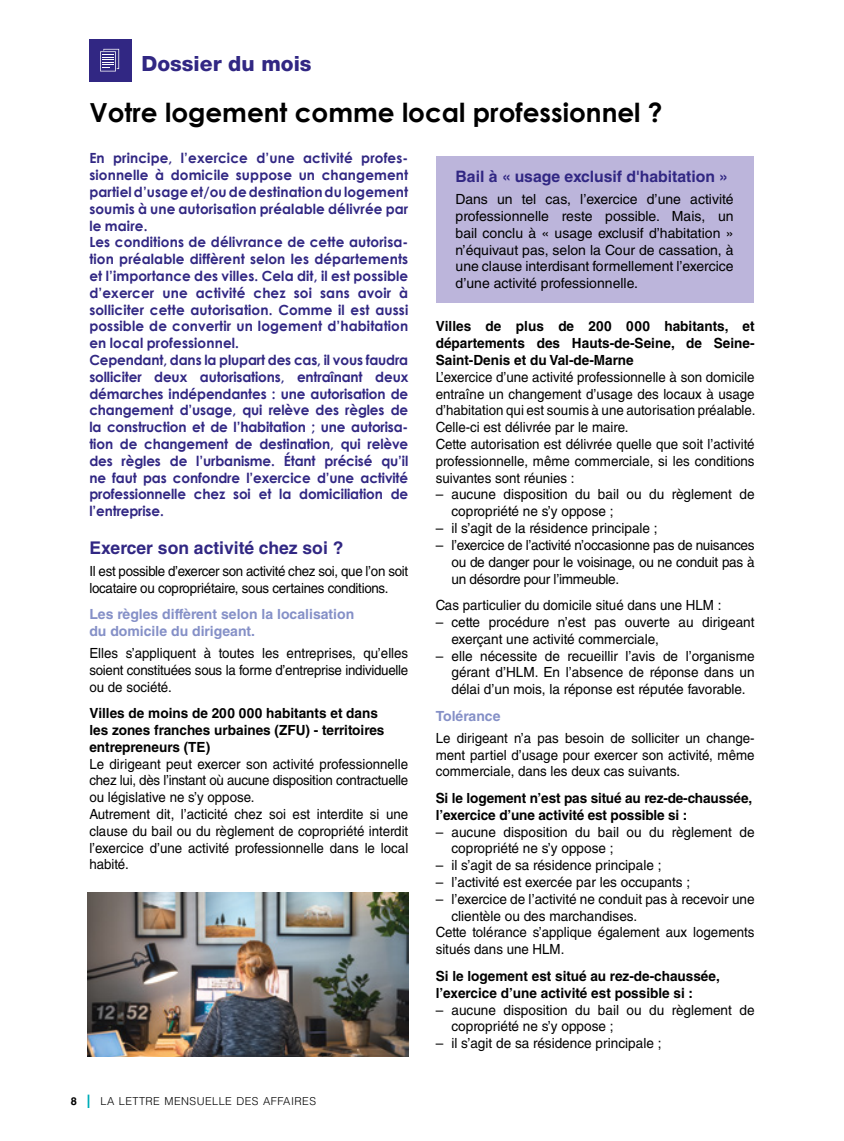
<style>
.page{position:relative;width:844px;height:1141px;background:#fff}
.page>*{position:absolute;margin:0;border:0;box-sizing:border-box;transform-origin:0 0}
._01_titre_article{font:700 26.25px "Century Gothic";color:#000}
._00_rubrique{font:800 21px "Helvetica Neue LT Std";color:#312783}
._09_t0{font:700 17.5px "Helvetica LT Std";color:#312783}
._011_encadre_titre{font:700 15.75px "Helvetica LT Std";color:#312783}
._012_encadre_texte{font:14px/16.8px "Helvetica LT Std";color:#000}
._03_texte{font:14px/16.8px "Helvetica LT Std";color:#000;text-align:justify;scale:.95 1}
._02_chapo{font:700 14px/16.8px "Century Gothic";letter-spacing:.01em;color:#312783;text-align:justify}
._09-t2{font:700 14px/16.8px "Helvetica LT Std";color:#000}
._03_texte-2{font:14px/16.8px "Helvetica LT Std";letter-spacing:-.02em;color:#000;scale:.95 1}
._012_encadre_texte-2{font:700 14px/16.8px "Helvetica LT Std";color:#000;text-align:justify}
._09_t1{font:700 14px/16.8px "Helvetica LT Std";color:#8590c7}
.t1{font:300 10.85px "Helvetica LT Std";letter-spacing:.04em;color:#000}
.t2{font:700 10.85px "Helvetica LT Std";color:#000}
</style>
<div class="page">
<svg style="left:88px;top:1095px;width:1px;height:13px"></svg>
<div style="left:89px;top:40px;width:42px;height:42px;background:#312783"></div>
<svg style="left:100px;top:49px;width:19px;height:22px"></svg>
<div style="left:435px;top:156px;width:318px;height:147px;background:#bcb5db"></div>
<img style="left:88px;top:893px;width:320px;height:164px">
<p class="_00_rubrique" style="left:141px;top:51px;width:171px">Dossier du mois</p>
<p class="_01_titre_article" style="left:89px;top:92px;width:574px">Votre logement comme local professionnel ?</p>
<p class="_02_chapo" style="left:89px;top:149px;width:320px">En principe, l’exercice d’une activité profes&shy;sionnelle à domicile suppose un changement partiel d’usage et/ou de destination du logement soumis à une autorisation préalable délivrée par le maire.</p>
<p class="_02_chapo" style="left:89px;top:233px;width:320px">Les conditions de délivrance de cette autorisa&shy;tion préalable diffèrent selon les départements et l’importance des villes. Cela dit, il est possible d’exercer une activité chez soi sans avoir à solliciter cette autorisation. Comme il est aussi possible de convertir un logement d’habitation en local professionnel.</p>
<p class="_02_chapo" style="left:89px;top:351px;width:320px">Cependant, dans la plupart des cas, il vous faudra solliciter deux autorisations, entraînant deux démarches indépendantes : une autorisation de changement d’usage, qui relève des règles de la construction et de l’habitation ; une autorisa&shy;tion de changement de destination, qui relève des règles de l’urbanisme. Étant précisé qu’il ne faut pas confondre l’exercice d’une activité professionnelle chez soi et la domiciliation de l’entreprise.</p>
<p class="_09_t0" style="left:89px;top:537px;width:255px">Exercer son activité chez soi ?</p>
<p class="_03_texte-2" style="left:89px;top:562px;width:337px">Il est possible d’exercer son activité chez soi, que l’on soit locataire ou copropriétaire, sous certaines conditions.</p>
<p class="_09_t1" style="left:89px;top:606px;width:266px">Les règles diffèrent selon la localisation du domicile du dirigeant.</p>
<p class="_03_texte" style="left:89px;top:645px;width:337px">Elles s’appliquent à toutes les entreprises, qu’elles soient constituées sous la forme d’entreprise individuelle ou de société.</p>
<p class="_09-t2" style="left:89px;top:705px;width:296px">Villes de moins de 200 000 habitants et dans les zones franches urbaines (ZFU) - territoires entrepreneurs (TE)</p>
<p class="_03_texte" style="left:89px;top:755px;width:337px">Le dirigeant peut exercer son activité professionnelle chez lui, dès l’instant où aucune disposition contractuelle ou législative ne s’y oppose.</p>
<p class="_03_texte" style="left:89px;top:806px;width:337px">Autrement dit, l’acticité chez soi est interdite si une clause du bail ou du règlement de copropriété interdit l’exercice d’une activité professionnelle dans le local habité.</p>
<p class="_011_encadre_titre" style="left:455px;top:167px;width:274px">Bail à « usage exclusif d'habitation »</p>
<p class="_012_encadre_texte" style="left:455px;top:191px;width:279px;text-align:justify">Dans un tel cas, l’exercice d’une activité professionnelle reste possible. Mais, un bail conclu à « usage exclusif d’habitation » n’équivaut pas, selon la Cour de cassation, à une clause interdisant formellement l’exercice d’une activité professionnelle.</p>
<p class="_012_encadre_texte-2" style="left:435px;top:318px;width:320px">Villes de plus de 200 000 habitants, et départements des Hauts-de-Seine, de Seine-Saint-Denis et du Val-de-Marne</p>
<p class="_03_texte" style="left:435px;top:369px;width:338px">L’exercice d’une activité professionnelle à son domicile entraîne un changement d’usage des locaux à usage d’habitation qui est soumis à une autorisation préalable.<br>Celle-ci est délivrée par le maire.</p>
<p class="_03_texte" style="left:435px;top:436px;width:337px">Cette autorisation est délivrée quelle que soit l’activité professionnelle, même commerciale, si les conditions suivantes sont réunies :</p>
<p class="_012_encadre_texte" style="left:451px;top:486px;width:304px;text-indent:-16px">– aucune disposition du bail ou du règlement de copropriété ne s’y oppose ;</p>
<p class="_012_encadre_texte" style="left:435px;top:520px;width:223px">– il s’agit de la résidence principale ;</p>
<p class="_012_encadre_texte" style="left:451px;top:537px;width:304px;text-align:justify;text-indent:-16px">– l’exercice de l’activité n’occasionne pas de nuisances ou de danger pour le voisinage, ou ne conduit pas à un désordre pour l’immeuble.</p>
<p class="_03_texte" style="left:435px;top:597px;width:302px">Cas particulier du domicile situé dans une HLM :</p>
<p class="_012_encadre_texte" style="left:451px;top:614px;width:304px;text-indent:-16px">– cette procédure n’est pas ouverte au dirigeant exerçant une activité commerciale,</p>
<p class="_012_encadre_texte" style="left:451px;top:647px;width:304px;text-align:justify;text-indent:-16px">– elle nécessite de recueillir l’avis de l’organisme gérant d’HLM. En l’absence de réponse dans un délai d’un mois, la réponse est réputée favorable.</p>
<p class="_09_t1" style="left:435px;top:707px;width:66px">Tolérance</p>
<p class="_03_texte" style="left:435px;top:729px;width:337px">Le dirigeant n’a pas besoin de solliciter un change&shy;ment partiel d’usage pour exercer son activité, même commerciale, dans les deux cas suivants.</p>
<p class="_09-t2" style="left:435px;top:789px;width:318px">Si le logement n’est pas situé au rez-de-chaussée, l’exercice d’une activité est possible si :</p>
<p class="_012_encadre_texte" style="left:451px;top:823px;width:304px;text-indent:-16px">– aucune disposition du bail ou du règlement de copropriété ne s’y oppose ;</p>
<p class="_012_encadre_texte" style="left:435px;top:857px;width:227px">– il s’agit de sa résidence principale ;</p>
<p class="_012_encadre_texte" style="left:435px;top:874px;width:256px">– l’activité est exercée par les occupants ;</p>
<p class="_012_encadre_texte" style="left:451px;top:890px;width:304px;text-indent:-16px">– l’exercice de l’activité ne conduit pas à recevoir une clientèle ou des marchandises.</p>
<p class="_03_texte" style="left:435px;top:924px;width:337px">Cette tolérance s’applique également aux logements situés dans une HLM.</p>
<p class="_09-t2" style="left:435px;top:967px;width:286px">Si le logement est situé au rez-de-chaussée, l’exercice d’une activité est possible si :</p>
<p class="_012_encadre_texte" style="left:451px;top:1001px;width:304px;text-indent:-16px">– aucune disposition du bail ou du règlement de copropriété ne s’y oppose ;</p>
<p class="_012_encadre_texte" style="left:435px;top:1035px;width:227px">– il s’agit de sa résidence principale ;</p>
<p class="t2" style="left:71px;top:1095px;width:8px">8</p>
<p class="t1" style="left:100px;top:1095px;width:217px">LA LETTRE MENSUELLE DES AFFAIRES</p>
</div>
